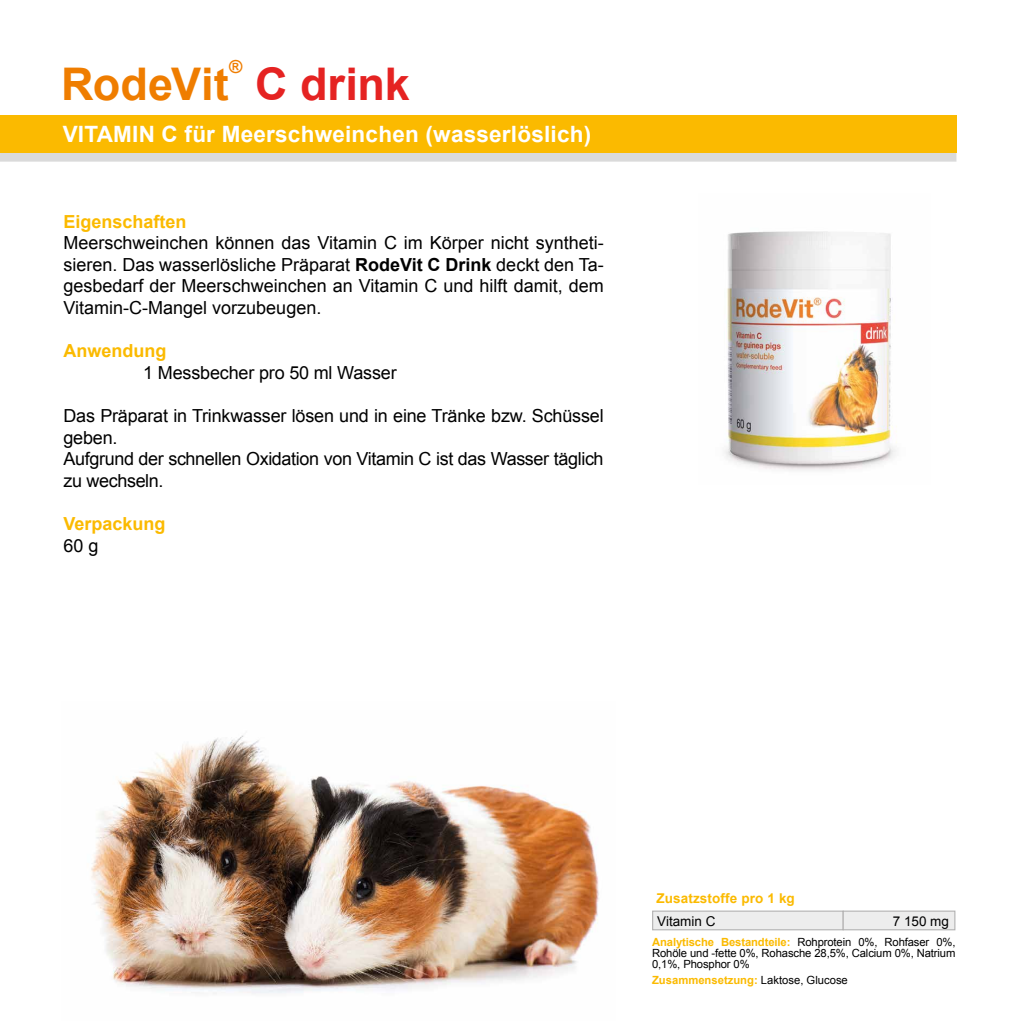
<style>
.page{position:relative;width:1021px;height:1021px;background:#fff}
.page>*{position:absolute;margin:0;border:0;box-sizing:border-box;transform-origin:0 0}
.t1{font:700 45px "Arial";color:#ef7d00}
.t2{font:700 45px "Arial";color:#e52322}
.t3{font:700 22.5px "Arial";letter-spacing:.01em;color:#fff}
.t4{font:18px/21.6px "Arial";letter-spacing:-.01em;color:#000;text-align:justify}
.t5{font:700 18px "Arial";color:#fbba00}
.t6{font:700 18px "Arial";color:#ef7d00}
.t7{font:700 13.5px "Arial";letter-spacing:.01em;color:#fbba00}
.t8{font:13.5px "Arial";color:#000}
.t9{font:11.25px/11.2px "Arial";letter-spacing:-.01em;color:#000;text-align:justify}
.t10{font:700 11.25px "Arial";color:#fbba00}
.s1{font-weight:700}
.s2{font-weight:700;color:#fbba00}
.s3{font-weight:400;color:#000}
</style>
<div class="page">
<div style="left:0;top:118px;width:956px;height:44px;background:#dadada"></div>
<div style="left:0;top:115px;width:956px;height:38px;background:#fbba00"></div>
<img style="left:724px;top:231px;width:173px;height:240px">
<div style="left:652px;top:910px;width:191px;height:20px;background:#ededed;border:1px solid #b3b2b2"></div>
<div style="left:842px;top:910px;width:113px;height:20px;background:#ededed;border:1px solid #b3b2b2"></div>
<img style="left:91px;top:735px;width:508px;height:259px">
<p class="t6" style="left:229px;top:53px;width:15px">®</p>
<h1 class="t1" style="left:61px;top:52px;width:169px">RodeVit</h1>
<h1 class="t2" style="left:255px;top:52px;width:156px">C drink</h1>
<p class="t3" style="left:63px;top:118px;width:530px">VITAMIN C für Meerschweinchen (wasserlöslich)</p>
<p class="t5" style="left:63px;top:208px;width:125px">Eigenschaften</p>
<p class="t4" style="left:63px;top:232px;width:542px">Meerschweinchen können das Vitamin C im Körper nicht syntheti&shy;sieren. Das wasserlösliche Präparat <span class="s1">RodeVit C Drink</span> deckt den Ta&shy;gesbedarf der Meerschweinchen an Vitamin C und hilft damit, dem Vitamin-C-Mangel vorzubeugen.</p>
<p class="t5" style="left:63px;top:338px;width:104px">Anwendung</p>
<p class="t4" style="left:143px;top:361px;width:255px">1 Messbecher pro 50 ml Wasser</p>
<p class="t4" style="left:63px;top:405px;width:541px;text-align:left">Das Präparat in Trinkwasser lösen und in eine Tränke bzw. Schüssel geben.<br>Aufgrund der schnellen Oxidation von Vitamin C ist das Wasser täglich zu wechseln.</p>
<p class="t5" style="left:63px;top:511px;width:104px">Verpackung</p>
<p class="t4" style="left:63px;top:534px;width:37px">60 g</p>
<p class="t7" style="left:656px;top:888px;width:140px">Zusatzstoffe pro 1 kg</p>
<p class="t9" style="left:652px;top:936px;width:305px"><span class="s2">Analytische Bestandteile:</span> Rohprotein 0%, Rohfaser 0%, Rohöle und -fette 0%, Rohasche 28,5%, Calcium 0%, Natrium 0,1%, Phosphor 0%</p>
<p class="t10" style="left:652px;top:972px;width:197px">Zusammensetzung: <span class="s3">Laktose, Glucose</span></p>
<p class="t8" style="left:657px;top:911px;width:60px">Vitamin C</p>
<p class="t8" style="left:892px;top:912px;width:58px">7 150 mg</p>
</div>
